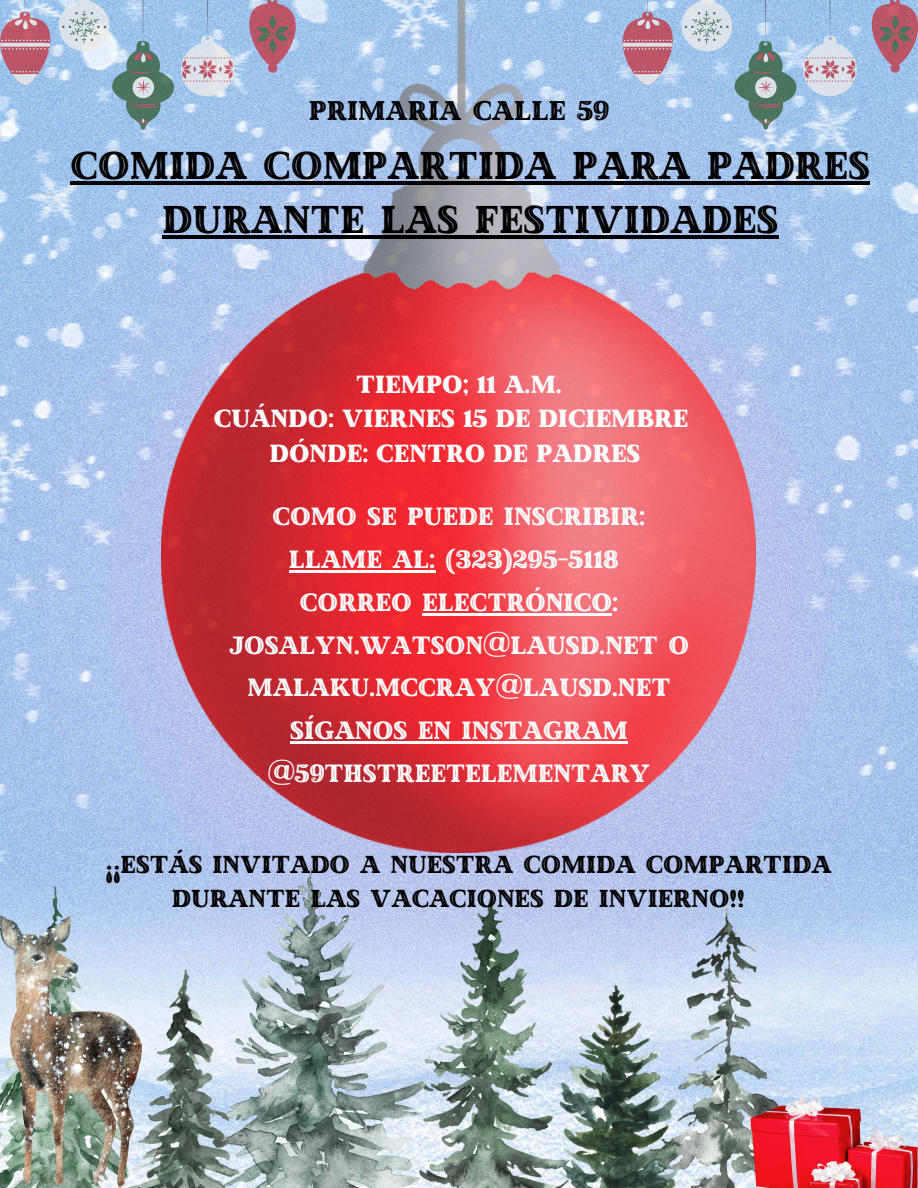
<style>
.page{position:relative;width:918px;height:1188px;background:#fff}
.page>*{position:absolute;margin:0;border:0;box-sizing:border-box;transform-origin:0 0}
.t1{font:38.7px/53.8px "Made Winter Inline";color:#000;text-align:center}
.t2{font:27px "Made Winter Inline";color:#000}
.t3{font:24.9px/42.8px "Made Winter Inline";color:#fff;text-align:center}
.t4{font:24.75px/34.3px "Made Winter Solid";color:#fff;text-align:center}
.t5{font:24.45px/33.8px "Made Winter Inline";color:#000}
</style>
<div class="page">
<img style="left:0;top:0;width:918px;height:1096px">
<img style="left:0;top:868px;width:808px;height:320px">
<img style="left:0;top:915px;width:142px;height:273px">
<img style="left:743px;top:1096px;width:175px;height:92px">
<img style="left:162px;top:0;width:594px;height:852px">
<svg style="left:249px;top:0;width:47px;height:73px;background:#a77e93"></svg>
<svg style="left:0;top:0;width:50px;height:86px;background:#b895ac"></svg>
<svg style="left:58px;top:0;width:116px;height:130px;background:#9fbcd2"></svg>
<svg style="left:181px;top:0;width:54px;height:96px;background:#bac9e1"></svg>
<hr style="left:70px;top:181px;width:800px;height:4px;background:#000">
<hr style="left:162px;top:235px;width:616px;height:3px;background:#000">
<hr style="left:289px;top:570px;width:146px;height:3px;background:#fff">
<hr style="left:422px;top:613px;width:190px;height:2px;background:#fff">
<hr style="left:290px;top:741px;width:338px;height:3px;background:#fff">
<svg style="left:872px;top:0;width:46px;height:73px;background:#a37c91"></svg>
<svg style="left:623px;top:0;width:50px;height:86px;background:#b894ac"></svg>
<svg style="left:681px;top:0;width:115px;height:130px;background:#9bb9d1"></svg>
<svg style="left:803px;top:0;width:54px;height:96px;background:#b6c7e1"></svg>
<p class="t2" style="left:309px;top:94px;width:302px">PRIMARIA CALLE 59</p>
<p class="t1" style="left:70px;top:142px;width:801px">COMIDA COMPARTIDA PARA PADRES<br>DURANTE LAS FESTIVIDADES</p>
<p class="t4" style="left:356px;top:369px;width:207px">TIEMPO; 11 A.M.</p>
<p class="t4" style="left:214px;top:404px;width:476px">CUÁNDO: VIERNES 15 DE DICIEMBRE<br>DÓNDE: CENTRO DE PADRES</p>
<p class="t3" style="left:273px;top:497px;width:374px">COMO SE PUEDE INSCRIBIR:</p>
<p class="t3" style="left:289px;top:540px;width:331px">LLAME AL: (323)295-5118</p>
<p class="t3" style="left:229px;top:583px;width:461px">CORREO ELECTRÓNICO:<br>JOSALYN.WATSON@LAUSD.NET O<br>MALAKU.MCCRAY@LAUSD.NET<br>SÍGANOS EN INSTAGRAM @59THSTREETELEMENTARY</p>
<p class="t5" style="left:172px;top:850px;width:661px;text-indent:-66px">¡¡ESTÁS INVITADO A NUESTRA COMIDA COMPARTIDA<br>DURANTE LAS VACACIONES DE INVIERNO!!</p>
</div>
